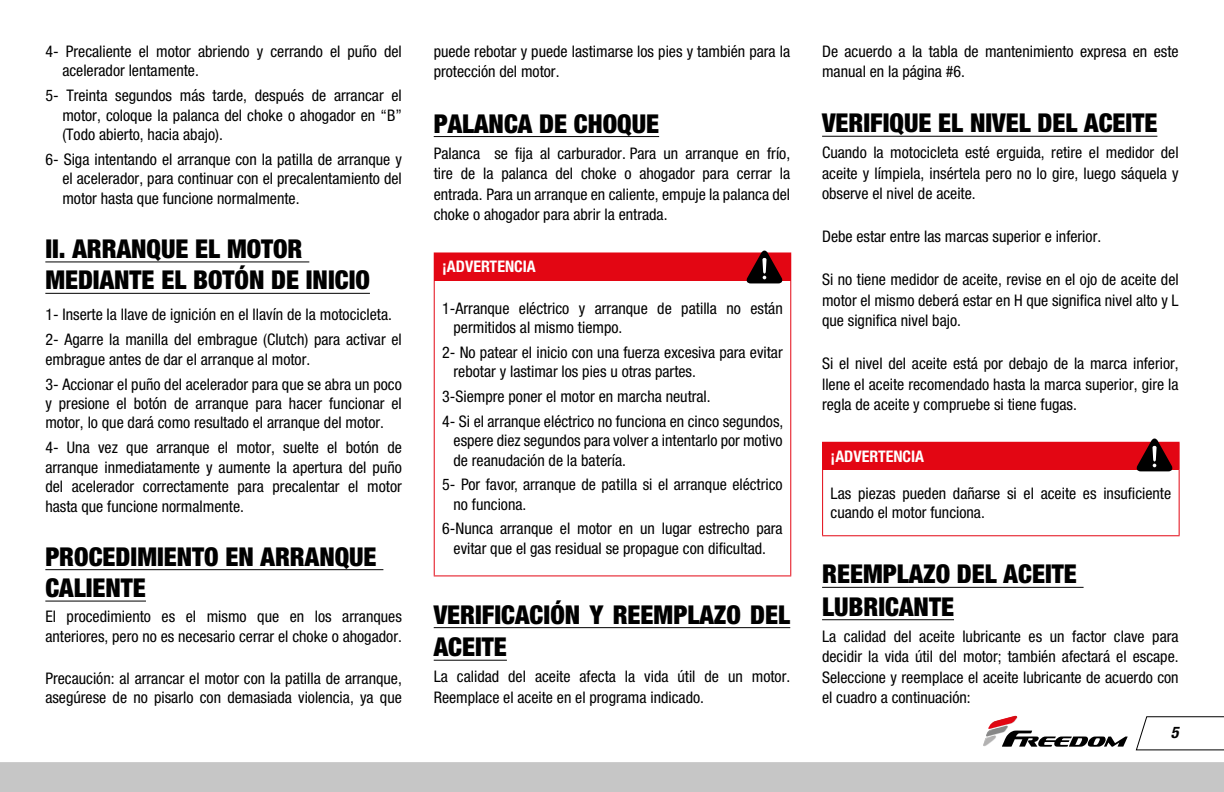
<style>
.page{position:relative;width:1224px;height:792px;background:#fff}
.page>*{position:absolute;margin:0;border:0;box-sizing:border-box;transform-origin:0 0}
.t1{font:900 condensed 26px/31.4px "Helvetica Neue LT Std";color:#000}
.t2{font:condensed 16px/19.4px "Helvetica Neue LT Std";color:#000}
.t3{font:700 condensed 16px "Helvetica Neue LT Std";color:#fff}
.t4{font:italic 700 condensed 16px "Helvetica Neue LT Std";color:#000}
</style>
<div class="page">
<svg style="left:0;top:529px;width:1224px;height:263px"></svg>
<svg style="left:1135px;top:715px;width:89px;height:36px"></svg>
<hr style="left:822px;top:136px;width:335px;height:1px;background:#000">
<hr style="left:822px;top:587px;width:262px;height:1px;background:#000">
<hr style="left:822px;top:619px;width:132px;height:1px;background:#000">
<div style="left:823px;top:442px;width:356px;height:28px;background:#e30613"></div>
<hr style="left:822px;top:442px;width:358px;height:1px;background:#e30613">
<svg style="left:822px;top:443px;width:1px;height:27px"></svg>
<svg style="left:1179px;top:443px;width:1px;height:27px"></svg>
<hr style="left:822px;top:470px;width:1px;height:65px;background:#e30613">
<hr style="left:1179px;top:470px;width:1px;height:65px;background:#e30613">
<hr style="left:822px;top:535px;width:358px;height:1px;background:#e30613">
<hr style="left:434px;top:136px;width:225px;height:1px;background:#000">
<hr style="left:434px;top:627px;width:356px;height:1px;background:#000">
<hr style="left:434px;top:660px;width:73px;height:1px;background:#000">
<div style="left:434px;top:253px;width:357px;height:27px;background:#e30613"></div>
<hr style="left:434px;top:252px;width:357px;height:1px;background:#e30613">
<hr style="left:434px;top:280px;width:1px;height:295px;background:#e30613">
<hr style="left:790px;top:280px;width:1px;height:295px;background:#e30613">
<hr style="left:434px;top:575px;width:357px;height:1px;background:#e30613">
<hr style="left:45px;top:261px;width:264px;height:1px;background:#000">
<hr style="left:45px;top:293px;width:325px;height:1px;background:#000">
<hr style="left:45px;top:569px;width:338px;height:1px;background:#000">
<hr style="left:45px;top:601px;width:101px;height:1px;background:#000">
<svg style="left:746px;top:251px;width:37px;height:32px"></svg>
<svg style="left:1136px;top:439px;width:37px;height:32px"></svg>
<p class="t2" style="left:62px;top:41px;width:341px;text-indent:-17px">4- Precaliente el motor abriendo y cerrando el puño del acelerador lentamente.</p>
<p class="t2" style="left:62px;top:86px;width:341px;text-align:justify;text-indent:-17px">5- Treinta segundos más tarde, después de arrancar el motor, coloque la palanca del choke o ahogador en “B” (Todo abierto, hacia abajo).</p>
<p class="t2" style="left:62px;top:150px;width:341px;text-align:justify;text-indent:-17px">6- Siga intentando el arranque con la patilla de arranque y el acelerador, para continuar con el precalentamiento del motor hasta que funcione normalmente.</p>
<h1 class="t1" style="left:45px;top:233px;width:326px">II. ARRANQUE EL MOTOR<br>MEDIANTE EL BOTÓN DE INICIO</h1>
<p class="t2" style="left:45px;top:302px;width:358px;line-height:25px">1- Inserte la llave de ignición en el llavín de la motocicleta.<br>2- Agarre la manilla del embrague (Clutch) para activar el</p>
<p class="t2" style="left:45px;top:346px;width:358px;line-height:25px">embrague antes de dar el arranque al motor.<br>3- Accionar el puño del acelerador para que se abra un poco</p>
<p class="t2" style="left:45px;top:393px;width:358px">y presione el botón de arranque para hacer funcionar el motor, lo que dará como resultado el arranque del motor.</p>
<p class="t2" style="left:45px;top:438px;width:358px;text-align:justify">4- Una vez que arranque el motor, suelte el botón de arranque inmediatamente y aumente la apertura del puño del acelerador correctamente para precalentar el motor hasta que funcione normalmente.</p>
<h1 class="t1" style="left:45px;top:540px;width:333px">PROCEDIMIENTO EN ARRANQUE<br>CALIENTE</h1>
<p class="t2" style="left:45px;top:607px;width:358px">El procedimiento es el mismo que en los arranques anteriores, pero no es necesario cerrar el choke o ahogador.</p>
<p class="t2" style="left:45px;top:668px;width:358px">Precaución: al arrancar el motor con la patilla de arranque, asegúrese de no pisarlo con demasiada violencia, ya que</p>
<p class="t2" style="left:434px;top:41px;width:358px;line-height:20.6px">puede rebotar y puede lastimarse los pies y también para la protección del motor.</p>
<h1 class="t1" style="left:434px;top:107px;width:227px">PALANCA DE CHOQUE</h1>
<p class="t2" style="left:434px;top:143px;width:358px;line-height:20.6px;text-align:justify">Palanca se fija al carburador. Para un arranque en frío, tire de la palanca del choke o ahogador para cerrar la entrada. Para un arranque en caliente, empuje la palanca del choke o ahogador para abrir la entrada.</p>
<p class="t3" style="left:442px;top:257px;width:95px">¡ADVERTENCIA</p>
<p class="t2" style="left:454px;top:299px;width:331px;text-indent:-11px">1-Arranque eléctrico y arranque de patilla no están permitidos al mismo tiempo.</p>
<p class="t2" style="left:454px;top:343px;width:331px;text-indent:-11px">2- No patear el inicio con una fuerza excesiva para evitar rebotar y lastimar los pies u otras partes.</p>
<p class="t2" style="left:442px;top:384px;width:343px;line-height:24.8px">3-Siempre poner el motor en marcha neutral.<br>4- Si el arranque eléctrico no funciona en cinco segundos,</p>
<p class="t2" style="left:454px;top:431px;width:331px">espere diez segundos para volver a intentarlo por motivo de reanudación de la batería.</p>
<p class="t2" style="left:454px;top:475px;width:331px;text-indent:-11px">5- Por favor, arranque de patilla si el arranque eléctrico no funciona.</p>
<p class="t2" style="left:442px;top:519px;width:342px;text-align:center">6-Nunca arranque el motor en un lugar estrecho para evitar que el gas residual se propague con dificultad.</p>
<h1 class="t1" style="left:434px;top:598px;width:358px;line-height:32.6px">VERIFICACIÓN Y REEMPLAZO DEL<br>ACEITE</h1>
<p class="t2" style="left:434px;top:666px;width:358px;line-height:20.6px">La calidad del aceite afecta la vida útil de un motor.<br>Reemplace el aceite en el programa indicado.</p>
<p class="t2" style="left:822px;top:41px;width:358px;line-height:20.4px">De acuerdo a la tabla de mantenimiento expresa en este manual en la página #6.</p>
<h1 class="t1" style="left:822px;top:107px;width:337px">VERIFIQUE EL NIVEL DEL ACEITE</h1>
<p class="t2" style="left:822px;top:142px;width:358px;line-height:20.4px;text-align:justify">Cuando la motocicleta esté erguida, retire el medidor del aceite y límpiela, insértela pero no lo gire, luego sáquela y observe el nivel de aceite.</p>
<p class="t2" style="left:822px;top:227px;width:281px">Debe estar entre las marcas superior e inferior.</p>
<p class="t2" style="left:822px;top:269px;width:358px;line-height:20.4px;text-align:justify">Si no tiene medidor de aceite, revise en el ojo de aceite del motor el mismo deberá estar en H que significa nivel alto y L que significa nivel bajo.</p>
<p class="t2" style="left:822px;top:353px;width:358px;line-height:20.4px;text-align:justify">Si el nivel del aceite está por debajo de la marca inferior, llene el aceite recomendado hasta la marca superior, gire la regla de aceite y compruebe si tiene fugas.</p>
<p class="t3" style="left:831px;top:446px;width:95px">¡ADVERTENCIA</p>
<p class="t2" style="left:831px;top:483px;width:342px">Las piezas pueden dañarse si el aceite es insuficiente cuando el motor funciona.</p>
<h1 class="t1" style="left:822px;top:557px;width:256px;line-height:32.4px">REEMPLAZO DEL ACEITE<br>LUBRICANTE</h1>
<p class="t2" style="left:822px;top:626px;width:358px;line-height:20.4px;text-align:justify">La calidad del aceite lubricante es un factor clave para decidir la vida útil del motor; también afectará el escape.<br>Seleccione y reemplace el aceite lubricante de acuerdo con el cuadro a continuación:</p>
<p class="t4" style="left:1171px;top:723px;width:9px">5</p>
</div>
